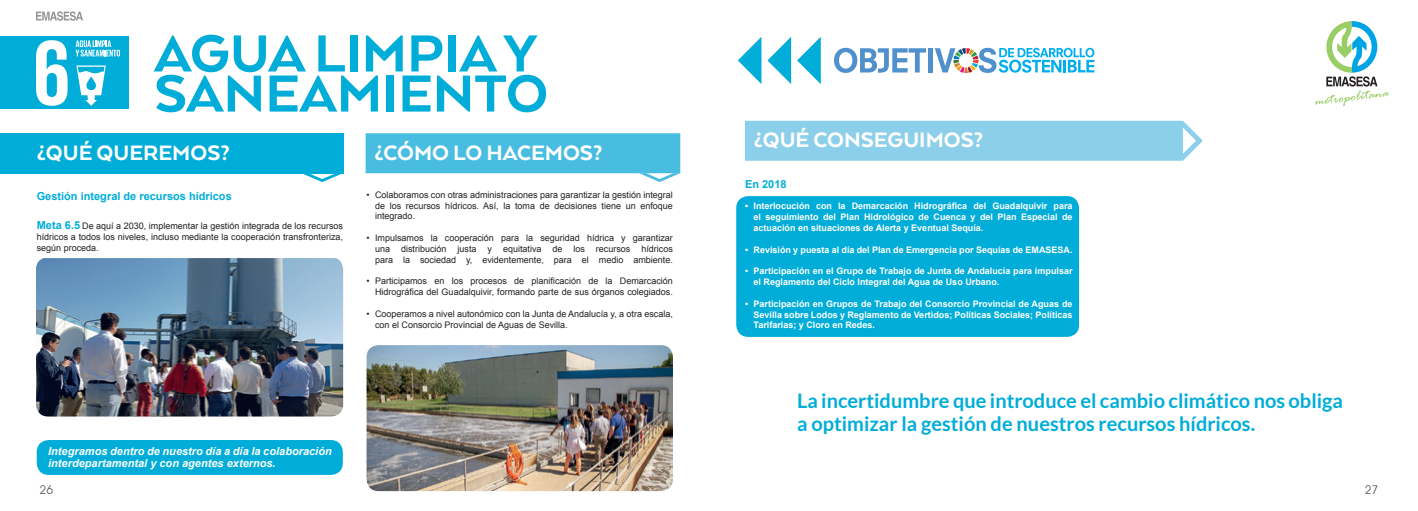
<style>
.page{position:relative;width:1418px;height:511px;background:#fff}
.page>*{position:absolute;margin:0;border:0;box-sizing:border-box;transform-origin:0 0}
.t1{font:800 60px "Arquitecta";color:#00add9}
.t2{font:800 24px "Arquitecta";color:#fff}
.t3{font:700 20px/22px "Lato";color:#00add9}
.t4{font:12px "Avant Garde IT Cby BT";color:#57585a}
.t5{font:italic 700 11px/12px "Arial";color:#fff}
.t6{font:700 11px "Arial";color:#00add9}
.t7{font:9px/10.8px "Arial";color:#231f20;text-align:justify}
.t8{font:700 9px/10.8px "Arial";color:#fff;text-align:justify}
.s1{font-weight:700;font-size:11px;color:#00add9}
</style>
<div class="page">
<div style="left:0;top:37px;width:129px;height:72px;background:#00add9"></div>
<div style="left:0;top:133px;width:343px;height:40px;background:#00add9"></div>
<div style="left:37px;top:439px;width:306px;height:35px;background:#00add9;border-radius:12px"></div>
<svg style="left:36px;top:11px;width:47px;height:10px"></svg>
<svg style="left:301px;top:173px;width:42px;height:9px"></svg>
<svg style="left:365px;top:133px;width:315px;height:49px"></svg>
<svg style="left:76px;top:65px;width:30px;height:41px"></svg>
<svg style="left:36px;top:40px;width:32px;height:66px"></svg>
<svg style="left:76px;top:40px;width:44px;height:16px"></svg>
<img style="left:36px;top:258px;width:307px;height:158px">
<img style="left:366px;top:345px;width:307px;height:145px">
<div style="left:736px;top:196px;width:343px;height:140px;background:#00add9;border-radius:12px"></div>
<svg style="left:1315px;top:21px;width:73px;height:85px"></svg>
<div style="left:745px;top:121px;width:457px;height:40px;background:#8ccfea"></div>
<svg style="left:797px;top:37px;width:23px;height:47px"></svg>
<svg style="left:767px;top:37px;width:24px;height:47px"></svg>
<svg style="left:737px;top:37px;width:24px;height:47px"></svg>
<svg style="left:834px;top:48px;width:92px;height:25px"></svg>
<div style="left:928px;top:48px;width:5px;height:24px;background:#5090cc"></div>
<svg style="left:934px;top:48px;width:160px;height:25px"></svg>
<h1 class="t1" style="left:154px;top:16px;width:384px">AGUA LIMPIA Y</h1>
<h1 class="t1" style="left:154px;top:56px;width:395px">SANEAMIENTO</h1>
<h2 class="t2" style="left:37px;top:138px;width:195px">¿QUÉ QUEREMOS?</h2>
<h2 class="t2" style="left:374px;top:138px;width:229px">¿CÓMO LO HACEMOS?</h2>
<p class="t6" style="left:37px;top:189px;width:197px">Gestión integral de recursos hídricos</p>
<p class="t7" style="left:37px;top:220px;width:308px"><span class="s1">Meta 6.5</span> De aquí a 2030, implementar la gestión integrada de los recursos hídricos a todos los niveles, incluso mediante la cooperación transfronteriza, según proceda.</p>
<p class="t7" style="left:375px;top:189px;width:299px;text-indent:-9px">• Colaboramos con otras administraciones para garantizar la gestión integral de los recursos hídricos. Así, la toma de decisiones tiene un enfoque integrado.</p>
<p class="t7" style="left:375px;top:232px;width:299px;text-indent:-9px">• Impulsamos la cooperación para la seguridad hídrica y garantizar una distribución justa y equitativa de los recursos hídricos para la sociedad y, evidentemente, para el medio ambiente.</p>
<p class="t7" style="left:366px;top:276px;width:308px;text-align:right">• Participamos en los procesos de planificación de la Demarcación<br>Hidrográfica del Guadalquivir, formando parte de sus órganos colegiados.</p>
<p class="t7" style="left:375px;top:308px;width:299px;text-indent:-9px">• Cooperamos a nivel autonómico con la Junta de Andalucía y, a otra escala, con el Consorcio Provincial de Aguas de Sevilla.</p>
<p class="t5" style="left:48px;top:444px;width:285px">Integramos dentro de nuestro día a día la colaboración interdepartamental y con agentes externos.</p>
<h3 class="t4" style="left:40px;top:481px;width:15px">26</h3>
<h2 class="t2" style="left:753px;top:125px;width:231px">¿QUÉ CONSEGUIMOS?</h2>
<p class="t6" style="left:745px;top:176px;width:43px">En 2018</p>
<p class="t8" style="left:753px;top:201px;width:320px;text-indent:-9px">• Interlocución con la Demarcación Hidrográfica del Guadalquivir para el seguimiento del Plan Hidrológico de Cuenca y del Plan Especial de actuación en situaciones de Alerta y Eventual Sequía.</p>
<p class="t8" style="left:745px;top:244px;width:329px">• Revisión y puesta al día del Plan de Emergencia por Sequías de EMASESA.</p>
<p class="t8" style="left:753px;top:266px;width:320px;text-indent:-9px">• Participación en el Grupo de Trabajo de Junta de Andalucía para impulsar el Reglamento del Ciclo Integral del Agua de Uso Urbano.</p>
<p class="t8" style="left:753px;top:298px;width:320px;text-indent:-9px">• Participación en Grupos de Trabajo del Consorcio Provincial de Aguas de Sevilla sobre Lodos y Reglamento de Vertidos; Políticas Sociales; Políticas Tarifarias; y Cloro en Redes.</p>
<h3 class="t3" style="left:797px;top:389px;width:547px">La incertidumbre que introduce el cambio climático nos obliga a optimizar la gestión de nuestros recursos hídricos.</h3>
<h3 class="t4" style="left:1364px;top:481px;width:15px">27</h3>
</div>
